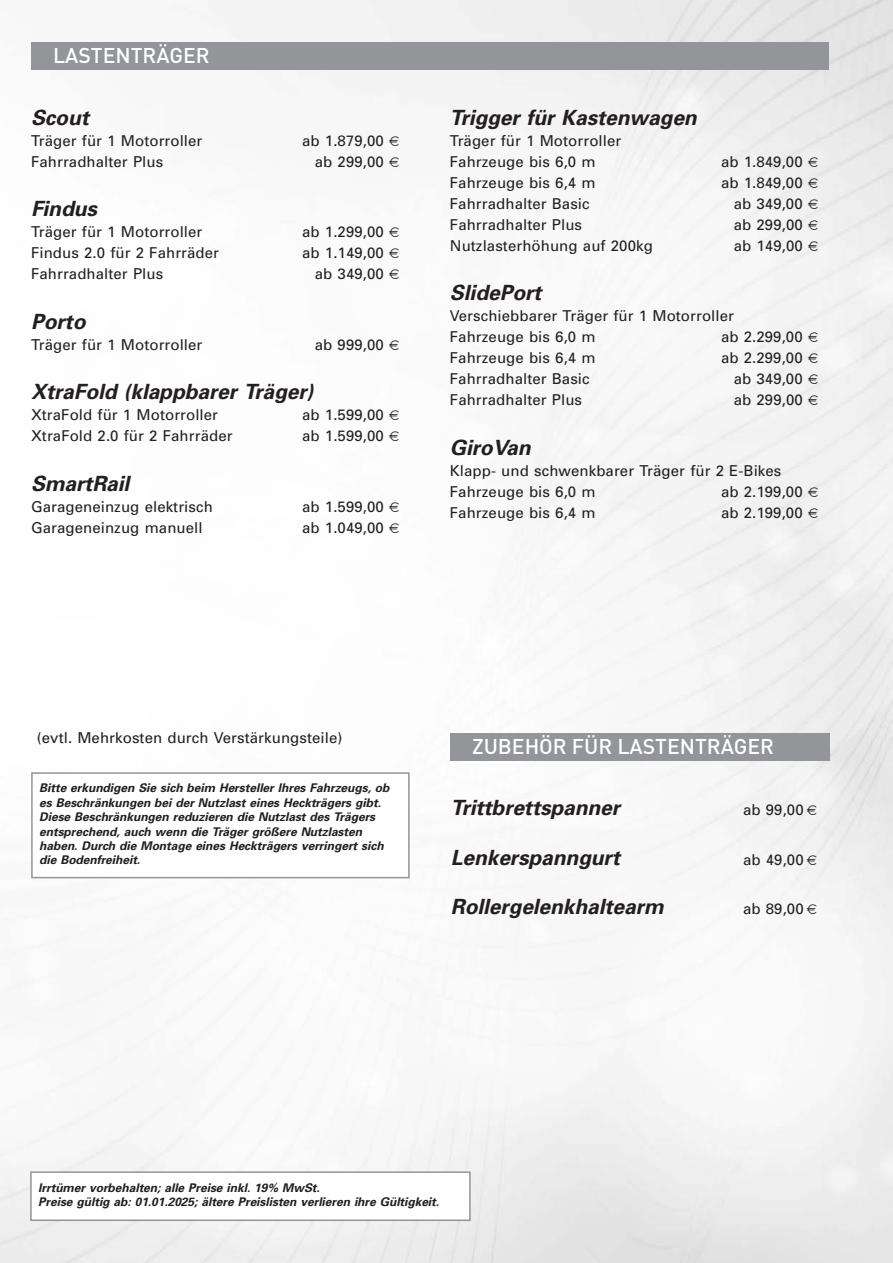
<style>
.page{position:relative;width:893px;height:1263px;background:#fff}
.page>*{position:absolute;margin:0;border:0;box-sizing:border-box;transform-origin:0 0}
.t1{font:500 21.15px "DIN";color:#fff}
.t2{font:italic 700 21px "Univers";color:#231f20}
.t3{font:15px "Univers";letter-spacing:.005em;color:#231f20}
.t4{font:italic 700 12px/14.4px "Univers";color:#231f20}
</style>
<div class="page">
<div style="left:31px;top:43px;width:797px;height:27px;background:#939598"></div>
<div style="left:450px;top:733px;width:379px;height:27px;background:#939598"></div>
<div style="left:31px;top:772px;width:379px;height:106px;border:2px solid #939598"></div>
<div style="left:30px;top:1171px;width:441px;height:50px;border:2px solid #939598"></div>
<svg style="left:807px;top:805px;width:10px;height:10px"></svg>
<svg style="left:807px;top:855px;width:10px;height:9px"></svg>
<svg style="left:808px;top:157px;width:10px;height:10px"></svg>
<svg style="left:808px;top:178px;width:10px;height:10px"></svg>
<svg style="left:808px;top:199px;width:10px;height:10px"></svg>
<svg style="left:808px;top:220px;width:10px;height:10px"></svg>
<svg style="left:808px;top:241px;width:10px;height:10px"></svg>
<svg style="left:808px;top:332px;width:10px;height:10px"></svg>
<svg style="left:808px;top:353px;width:10px;height:10px"></svg>
<svg style="left:808px;top:374px;width:10px;height:10px"></svg>
<svg style="left:808px;top:395px;width:10px;height:10px"></svg>
<svg style="left:808px;top:487px;width:10px;height:10px"></svg>
<svg style="left:808px;top:508px;width:10px;height:10px"></svg>
<p class="t1" style="left:53px;top:48px;width:158px">LASTENTRÄGER</p>
<p class="t2" style="left:31px;top:109px;width:64px">Scout</p>
<p class="t3" style="left:31px;top:135px;width:173px">Träger für 1 Motorroller</p>
<p class="t3" style="left:302px;top:135px;width:83px">ab 1.879,00</p>
<p class="t3" style="left:31px;top:156px;width:134px">Fahrradhalter Plus</p>
<p class="t3" style="left:315px;top:156px;width:71px">ab 299,00</p>
<p class="t2" style="left:31px;top:201px;width:72px">Findus</p>
<p class="t3" style="left:31px;top:226px;width:173px">Träger für 1 Motorroller</p>
<p class="t3" style="left:302px;top:226px;width:83px">ab 1.299,00</p>
<p class="t3" style="left:31px;top:247px;width:190px">Findus 2.0 für 2 Fahrräder</p>
<p class="t3" style="left:302px;top:247px;width:83px">ab 1.149,00</p>
<p class="t3" style="left:31px;top:268px;width:134px">Fahrradhalter Plus</p>
<p class="t3" style="left:315px;top:268px;width:71px">ab 349,00</p>
<p class="t2" style="left:31px;top:313px;width:60px">Porto</p>
<p class="t3" style="left:31px;top:339px;width:173px">Träger für 1 Motorroller</p>
<p class="t3" style="left:315px;top:339px;width:71px">ab 999,00</p>
<p class="t2" style="left:31px;top:384px;width:288px">XtraFold (klappbarer Träger)</p>
<p class="t3" style="left:31px;top:409px;width:189px">XtraFold für 1 Motorroller</p>
<p class="t3" style="left:302px;top:409px;width:83px">ab 1.599,00</p>
<p class="t3" style="left:31px;top:430px;width:203px">XtraFold 2.0 für 2 Fahrräder</p>
<p class="t3" style="left:302px;top:430px;width:83px">ab 1.599,00</p>
<p class="t2" style="left:31px;top:475px;width:104px">SmartRail</p>
<p class="t3" style="left:31px;top:501px;width:183px">Garageneinzug elektrisch</p>
<p class="t3" style="left:302px;top:501px;width:83px">ab 1.599,00</p>
<p class="t3" style="left:31px;top:522px;width:173px">Garageneinzug manuell</p>
<p class="t3" style="left:302px;top:522px;width:83px">ab 1.049,00</p>
<p class="t2" style="left:450px;top:109px;width:252px">Trigger für Kastenwagen</p>
<p class="t3" style="left:450px;top:135px;width:173px">Träger für 1 Motorroller</p>
<p class="t3" style="left:450px;top:156px;width:147px">Fahrzeuge bis 6,0 m</p>
<p class="t3" style="left:721px;top:156px;width:83px">ab 1.849,00</p>
<p class="t3" style="left:450px;top:177px;width:147px">Fahrzeuge bis 6,4 m</p>
<p class="t3" style="left:721px;top:177px;width:83px">ab 1.849,00</p>
<p class="t3" style="left:450px;top:198px;width:141px">Fahrradhalter Basic</p>
<p class="t3" style="left:734px;top:198px;width:71px">ab 349,00</p>
<p class="t3" style="left:450px;top:219px;width:134px">Fahrradhalter Plus</p>
<p class="t3" style="left:734px;top:219px;width:71px">ab 299,00</p>
<p class="t3" style="left:450px;top:240px;width:204px">Nutzlasterhöhung auf 200kg</p>
<p class="t3" style="left:734px;top:240px;width:71px">ab 149,00</p>
<p class="t2" style="left:450px;top:285px;width:97px">SlidePort</p>
<p class="t3" style="left:450px;top:310px;width:286px">Verschiebbarer Träger für 1 Motorroller</p>
<p class="t3" style="left:450px;top:331px;width:147px">Fahrzeuge bis 6,0 m</p>
<p class="t3" style="left:721px;top:331px;width:83px">ab 2.299,00</p>
<p class="t3" style="left:450px;top:352px;width:147px">Fahrzeuge bis 6,4 m</p>
<p class="t3" style="left:721px;top:352px;width:83px">ab 2.299,00</p>
<p class="t3" style="left:450px;top:373px;width:141px">Fahrradhalter Basic</p>
<p class="t3" style="left:734px;top:373px;width:71px">ab 349,00</p>
<p class="t3" style="left:450px;top:394px;width:134px">Fahrradhalter Plus</p>
<p class="t3" style="left:734px;top:394px;width:71px">ab 299,00</p>
<p class="t2" style="left:450px;top:439px;width:86px">GiroVan</p>
<p class="t3" style="left:450px;top:465px;width:333px">Klapp- und schwenkbarer Träger für 2 E-Bikes</p>
<p class="t3" style="left:450px;top:486px;width:147px">Fahrzeuge bis 6,0 m</p>
<p class="t3" style="left:721px;top:486px;width:83px">ab 2.199,00</p>
<p class="t3" style="left:450px;top:507px;width:147px">Fahrzeuge bis 6,4 m</p>
<p class="t3" style="left:721px;top:507px;width:83px">ab 2.199,00</p>
<p class="t3" style="left:37px;top:732px;width:307px">(evtl. Mehrkosten durch Verstärkungsteile)</p>
<p class="t4" style="left:39px;top:782px;width:354px">Bitte erkundigen Sie sich beim Hersteller Ihres Fahrzeugs, ob es Beschränkungen bei der Nutzlast eines Heckträgers gibt.<br>Diese Beschränkungen reduzieren die Nutzlast des Trägers entsprechend, auch wenn die Träger größere Nutzlasten haben. Durch die Montage eines Heckträgers verringert sich die Bodenfreiheit.</p>
<p class="t1" style="left:472px;top:738px;width:304px">ZUBEHÖR FÜR LASTENTRÄGER</p>
<p class="t2" style="left:451px;top:800px;width:175px">Trittbrettspanner</p>
<p class="t3" style="left:743px;top:804px;width:62px">ab 99,00</p>
<p class="t2" style="left:451px;top:849px;width:175px">Lenkerspanngurt</p>
<p class="t3" style="left:743px;top:854px;width:62px">ab 49,00</p>
<p class="t2" style="left:451px;top:899px;width:218px">Rollergelenkhaltearm</p>
<p class="t3" style="left:743px;top:903px;width:62px">ab 89,00</p>
<p class="t4" style="left:38px;top:1181px;width:285px">Irrtümer vorbehalten; alle Preise inkl. 19% MwSt.</p>
<p class="t4" style="left:38px;top:1195px;width:405px">Preise gültig ab: 01.01.2025; ältere Preislisten verlieren ihre Gültigkeit.</p>
</div>
